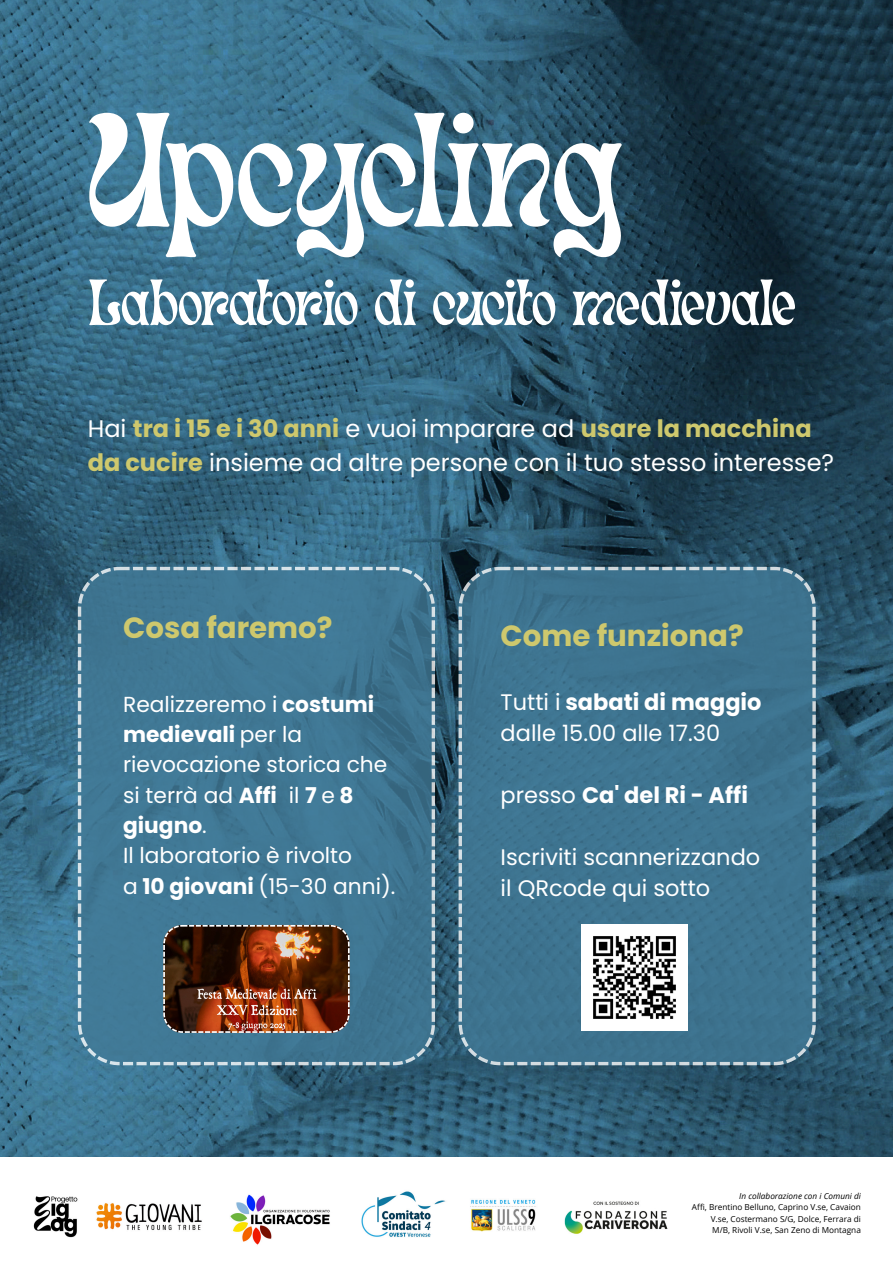
<style>
.page{position:relative;width:893px;height:1263px;background:#fff}
.page>*{position:absolute;margin:0;border:0;box-sizing:border-box;transform-origin:0 0}
.t1{font:162.75px "Kindred Youth";color:#fff}
.t2{font:65.32px "Kindred Youth";letter-spacing:-.005em;color:#fff}
.t3{font:700 29.25px "Poppins";color:#cec86d}
.t4{font:24px/33.2px "Poppins";color:#fff}
.t5{font:22.5px/30.9px "Poppins";color:#fff}
.t6{font:700 22.5px "Poppins";color:#fff}
.t7{font:21.75px/30.4px "Poppins";color:#fff}
.t8{font:8.25px/11.2px "Open Sans";color:#000;text-align:justify}
.t9{font:italic 8.25px "Open Sans";color:#000}
.s1{font-weight:700;color:#cec86d}
.s2{font-weight:700}
.s3{font-weight:400}
</style>
<div class="page">
<img style="left:0;top:0;width:893px;height:1157px">
<img style="left:33px;top:1191px;width:635px;height:54px">
<svg style="left:78px;top:567px;width:357px;height:498px;background:#427994"></svg>
<svg style="left:458px;top:567px;width:358px;height:498px;background:#407590"></svg>
<img style="left:582px;top:925px;width:106px;height:106px">
<img style="left:163px;top:925px;width:186px;height:108px">
<h1 class="t1" style="left:89px;top:105px;width:538px">Upcycling</h1>
<h1 class="t2" style="left:89px;top:276px;width:709px">Laboratorio di cucito medievale</h1>
<h3 class="t4" style="left:88px;top:412px;width:748px">Hai <span class="s1">tra i 15 e i 30 anni</span> e vuoi imparare ad <span class="s1">usare la macchina da cucire</span> insieme ad altre persone con il tuo stesso interesse?</h3>
<h3 class="t3" style="left:123px;top:607px;width:211px">Cosa faremo?</h3>
<h2 class="t7" style="left:123px;top:689px;width:274px">Realizzeremo i <span class="s2">costumi medievali</span> per la rievocazione storica che si terrà ad <span class="s2">Affi</span> il <span class="s2">7</span> e <span class="s2">8 giugno</span>.<br>Il laboratorio è rivolto<br>a <span class="s2">10 giovani</span> (15-30 anni).</h2>
<h3 class="t3" style="left:500px;top:615px;width:245px">Come funziona?</h3>
<p class="t5" style="left:500px;top:687px;width:262px">Tutti i <span class="s2">sabati di maggio </span>dalle 15.00 alle 17.30</p>
<h2 class="t6" style="left:500px;top:780px;width:249px"><span class="s3">presso</span> Ca' del Ri - Affi</h2>
<h3 class="t5" style="left:500px;top:842px;width:261px">Iscriviti scannerizzando il QRcode qui sotto</h3>
<h3 class="t9" style="left:739px;top:1190px;width:123px">In collaborazione con i Comuni di</h3>
<p class="t8" style="left:710px;top:1201px;width:152px;text-indent:-19px">Affi, Brentino Belluno, Caprino V.se, Cavaion V.se, Costermano S/G, Dolce, Ferrara di M/B, Rivoli V.se, San Zeno di Montagna</p>
</div>
